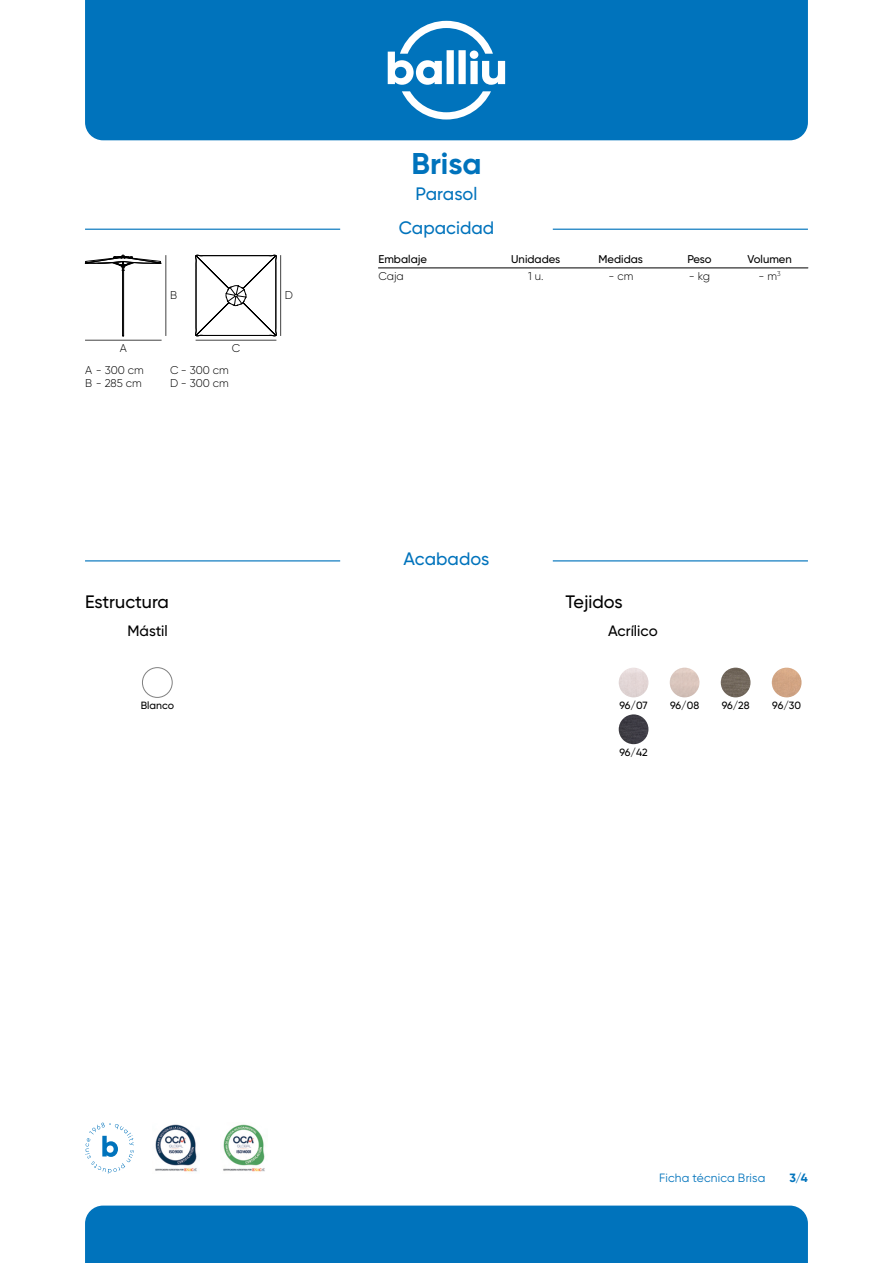
<style>
.page{position:relative;width:893px;height:1263px;background:#fff}
.page>*{position:absolute;margin:0;border:0;box-sizing:border-box;transform-origin:0 0}
.t1{font:700 30px "Gilroy";letter-spacing:-.005em;color:#0073bc}
.t2{font:500 18px/33.6px "Gilroy";color:#0073bc;text-align:center}
.t3{font:500 18px "Gilroy";color:#000}
.t4{font:500 15px "Gilroy";color:#000}
.t5{font:12px "Gilroy";letter-spacing:.015em;color:#0073bc}
.t6{font:700 12px "Gilroy";color:#0073bc}
.t7{font:300 11.25px/13.5px "Gilroy";color:#000}
.t8{font:500 11.25px "Gilroy";color:#000}
.t9{font:500 10.5px "Gilroy";letter-spacing:-.005em;color:#000}
</style>
<div class="page">
<div style="left:142px;top:667px;width:30px;height:31px;border:1px solid #808080;border-radius:50%"></div>
<img style="left:619px;top:714px;width:29px;height:30px;border-radius:15px">
<img style="left:721px;top:668px;width:29px;height:29px;border-radius:15px">
<img style="left:772px;top:668px;width:29px;height:29px;border-radius:15px">
<hr style="left:165px;top:255px;width:1px;height:81px;background:#434343">
<hr style="left:85px;top:340px;width:77px;height:1px;background:#434343">
<hr style="left:196px;top:340px;width:80px;height:1px;background:#434343">
<hr style="left:280px;top:255px;width:1px;height:81px;background:#434343">
<hr style="left:123px;top:270px;width:1px;height:66px;background:#000">
<hr style="left:122px;top:270px;width:1px;height:66px;background:#000">
<svg style="left:85px;top:254px;width:76px;height:17px"></svg>
<svg style="left:195px;top:254px;width:82px;height:83px"></svg>
<div style="left:85px;top:0;width:723px;height:140px;background:#0073bc"></div>
<svg style="left:388px;top:21px;width:117px;height:98px"></svg>
<hr style="left:553px;top:229px;width:255px;height:1px;background:#0073bc">
<hr style="left:85px;top:229px;width:255px;height:1px;background:#0073bc">
<hr style="left:378px;top:267px;width:430px;height:1px;background:#000">
<div style="left:85px;top:1205px;width:723px;height:58px;background:#0073bc"></div>
<svg style="left:85px;top:1122px;width:49px;height:52px"></svg>
<img style="left:223px;top:1124px;width:42px;height:48px">
<img style="left:155px;top:1124px;width:45px;height:48px">
<hr style="left:553px;top:560px;width:255px;height:1px;background:#0073bc">
<hr style="left:85px;top:560px;width:255px;height:1px;background:#0073bc">
<h1 class="t1" style="left:411px;top:145px;width:72px">Brisa</h1>
<h2 class="t2" style="left:399px;top:177px;width:97px">Parasol<br>Capacidad</h2>
<p class="t8" style="left:378px;top:252px;width:50px">Embalaje</p>
<p class="t8" style="left:511px;top:252px;width:51px">Unidades</p>
<p class="t8" style="left:598px;top:252px;width:46px">Medidas</p>
<p class="t8" style="left:687px;top:252px;width:26px">Peso</p>
<p class="t8" style="left:747px;top:252px;width:46px">Volumen</p>
<p class="t7" style="left:170px;top:289px;width:9px">B</p>
<p class="t7" style="left:120px;top:341px;width:9px">A</p>
<p class="t7" style="left:232px;top:341px;width:10px">C</p>
<p class="t7" style="left:85px;top:363px;width:60px">A - 300 cm<br>B - 285 cm</p>
<p class="t7" style="left:170px;top:363px;width:60px">C - 300 cm<br>D - 300 cm</p>
<p class="t7" style="left:285px;top:289px;width:10px">D</p>
<p class="t7" style="left:378px;top:269px;width:27px">Caja</p>
<p class="t7" style="left:528px;top:269px;width:17px">1 u.</p>
<p class="t7" style="left:608px;top:269px;width:26px">- cm</p>
<p class="t7" style="left:689px;top:269px;width:23px">- kg</p>
<p class="t7" style="left:759px;top:269px;width:24px">- m<sup>3</sup></p>
<h2 class="t2" style="left:404px;top:542px;width:87px">Acabados</h2>
<h2 class="t3" style="left:85px;top:591px;width:85px">Estructura</h2>
<h2 class="t3" style="left:566px;top:591px;width:59px">Tejidos</h2>
<h3 class="t4" style="left:128px;top:621px;width:42px">Mástil</h3>
<h3 class="t4" style="left:608px;top:621px;width:51px">Acrílico</h3>
<p class="t9" style="left:141px;top:699px;width:35px">Blanco</p>
<p class="t9" style="left:619px;top:699px;width:30px">96/07</p>
<p class="t9" style="left:670px;top:699px;width:31px">96/08</p>
<p class="t9" style="left:722px;top:699px;width:29px">96/28</p>
<p class="t9" style="left:772px;top:699px;width:30px">96/30</p>
<p class="t9" style="left:619px;top:746px;width:30px">96/42</p>
<p class="t5" style="left:659px;top:1170px;width:108px">Ficha técnica Brisa</p>
<p class="t6" style="left:789px;top:1170px;width:20px">3/4</p>
</div>
